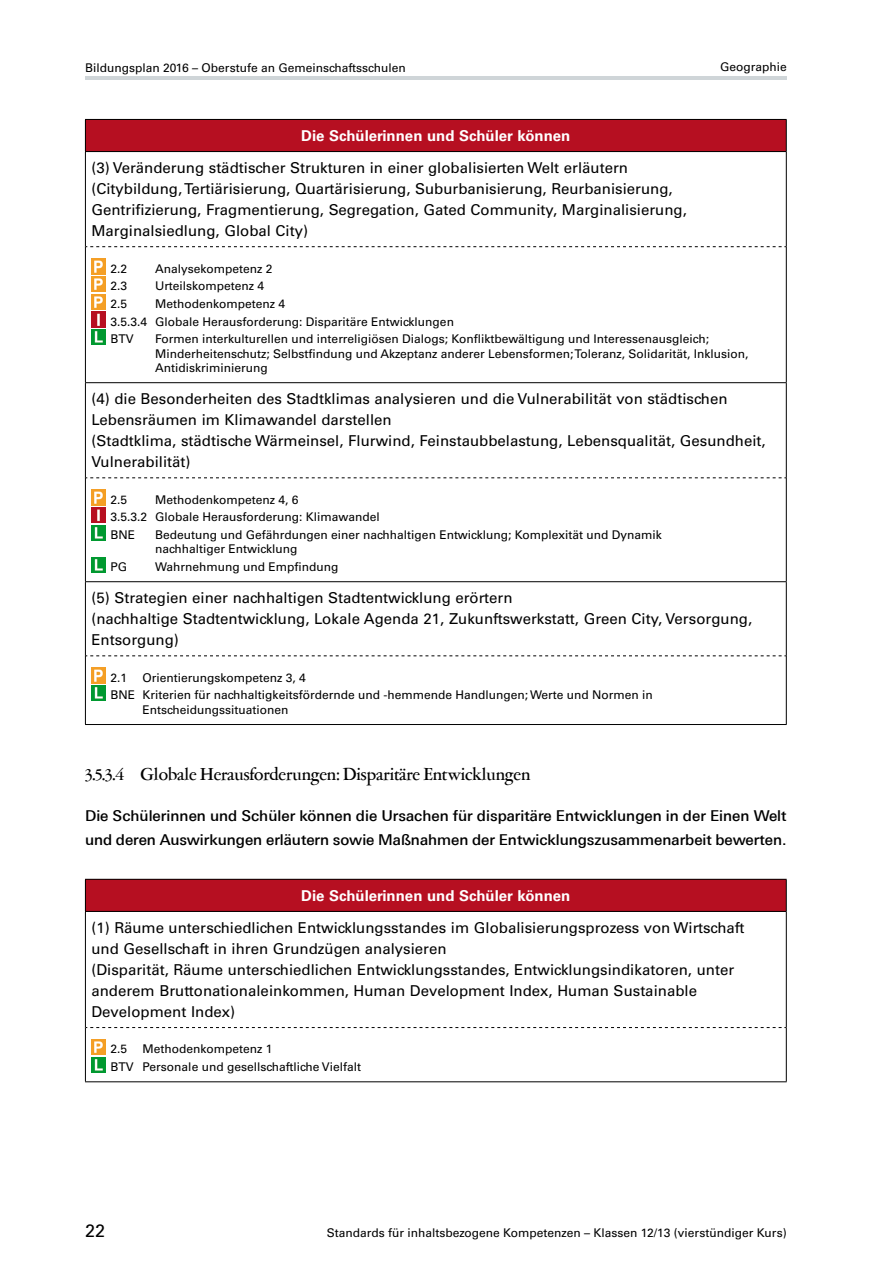
<style>
.page{position:relative;width:893px;height:1263px;background:#fff}
.page>*{position:absolute;margin:0;border:0;box-sizing:border-box;transform-origin:0 0}
.t1{font:500 19.5px "Garamont Amst SH";color:#000}
.t2{font:18px "Univers LT Std";color:#000}
.t3{font:15px/21px "Univers LT Std";color:#000}
.t4{font:500 15px/24px "Linotype Univers 530";letter-spacing:-.005em;color:#000}
.t5{font:700 15px "Univers LT Std";color:#fff}
.t6{font:12px/17.5px "Univers LT Std";color:#000}
</style>
<div class="page">
<hr style="left:85px;top:77px;width:702px;height:3px;background:#cfd5d8">
<div style="left:85px;top:119px;width:701px;height:33px;background:#b60f21"></div>
<hr style="left:85px;top:119px;width:702px;height:1px;background:#000">
<hr style="left:85px;top:120px;width:1px;height:31px;background:#000">
<hr style="left:786px;top:120px;width:1px;height:31px;background:#000">
<hr style="left:85px;top:151px;width:702px;height:1px;background:#000">
<hr style="left:85px;top:152px;width:1px;height:95px;background:#000">
<hr style="left:786px;top:152px;width:1px;height:95px;background:#000">
<svg style="left:86px;top:246px;width:700px;height:1px"></svg>
<hr style="left:85px;top:247px;width:1px;height:135px;background:#000">
<hr style="left:786px;top:247px;width:1px;height:135px;background:#000">
<hr style="left:85px;top:382px;width:702px;height:1px;background:#000">
<hr style="left:85px;top:383px;width:1px;height:95px;background:#000">
<hr style="left:786px;top:383px;width:1px;height:95px;background:#000">
<svg style="left:86px;top:477px;width:700px;height:1px"></svg>
<hr style="left:85px;top:478px;width:1px;height:103px;background:#000">
<hr style="left:786px;top:478px;width:1px;height:103px;background:#000">
<hr style="left:85px;top:581px;width:702px;height:1px;background:#000">
<hr style="left:85px;top:582px;width:1px;height:74px;background:#000">
<hr style="left:786px;top:582px;width:1px;height:74px;background:#000">
<svg style="left:86px;top:655px;width:700px;height:1px"></svg>
<hr style="left:85px;top:656px;width:1px;height:68px;background:#000">
<hr style="left:786px;top:656px;width:1px;height:68px;background:#000">
<hr style="left:85px;top:724px;width:702px;height:1px;background:#000">
<img style="left:91px;top:259px;width:14px;height:15px">
<img style="left:91px;top:277px;width:14px;height:15px">
<img style="left:91px;top:294px;width:14px;height:16px">
<img style="left:91px;top:312px;width:14px;height:15px">
<img style="left:91px;top:329px;width:14px;height:16px">
<img style="left:91px;top:490px;width:14px;height:15px">
<img style="left:91px;top:508px;width:14px;height:15px">
<img style="left:91px;top:525px;width:14px;height:15px">
<img style="left:91px;top:557px;width:14px;height:16px">
<img style="left:91px;top:668px;width:14px;height:15px">
<img style="left:91px;top:686px;width:14px;height:15px">
<div style="left:85px;top:879px;width:701px;height:32px;background:#b60f21"></div>
<hr style="left:85px;top:879px;width:702px;height:1px;background:#000">
<hr style="left:85px;top:880px;width:1px;height:31px;background:#000">
<hr style="left:786px;top:880px;width:1px;height:31px;background:#000">
<hr style="left:85px;top:911px;width:702px;height:1px;background:#000">
<hr style="left:85px;top:912px;width:1px;height:115px;background:#000">
<hr style="left:786px;top:912px;width:1px;height:115px;background:#000">
<svg style="left:86px;top:1027px;width:700px;height:1px"></svg>
<hr style="left:85px;top:1027px;width:1px;height:54px;background:#000">
<hr style="left:786px;top:1027px;width:1px;height:54px;background:#000">
<hr style="left:85px;top:1081px;width:702px;height:1px;background:#000">
<img style="left:91px;top:1040px;width:14px;height:15px">
<img style="left:91px;top:1057px;width:14px;height:16px">
<p class="t6" style="left:85px;top:59px;width:322px">Bildungsplan 2016 – Oberstufe an Gemeinschaftsschulen</p>
<p class="t6" style="left:720px;top:58px;width:68px">Geographie</p>
<p class="t5" style="left:301px;top:127px;width:271px">Die Schülerinnen und Schüler können</p>
<p class="t3" style="left:91px;top:157px;width:597px">(3) Veränderung städtischer Strukturen in einer globalisierten Welt erläutern (Citybildung, Tertiärisierung, Quartärisierung, Suburbanisierung, Reurbanisierung, Gentrifizierung, Fragmentierung, Segregation, Gated Community, Marginalisierung, Marginalsiedlung, Global City)</p>
<p class="t6" style="left:111px;top:260px;width:18px">2.2</p>
<p class="t6" style="left:155px;top:260px;width:119px">Analysekompetenz 2</p>
<p class="t6" style="left:111px;top:277px;width:18px">2.3</p>
<p class="t6" style="left:155px;top:277px;width:111px">Urteilskompetenz 4</p>
<p class="t6" style="left:111px;top:295px;width:18px">2.5</p>
<p class="t6" style="left:111px;top:295px;width:345px;text-indent:45px">Methodenkompetenz 4<br>3.5.3.4 Globale Herausforderung: Disparitäre Entwicklungen<br>BTV</p>
<p class="t6" style="left:155px;top:332px;width:595px;line-height:14.4px">Formen interkulturellen und interreligiösen Dialogs; Konfliktbewältigung und Interessenausgleich;<br>Minderheitenschutz; Selbstfindung und Akzeptanz anderer Lebensformen; Toleranz, Solidarität, Inklusion,<br>Antidiskriminierung</p>
<p class="t3" style="left:91px;top:388px;width:676px">(4) die Besonderheiten des Stadtklimas analysieren und die Vulnerabilität von städtischen Lebensräumen im Klimawandel darstellen<br>(Stadtklima, städtische Wärmeinsel, Flurwind, Feinstaubbelastung, Lebensqualität, Gesundheit, Vulnerabilität)</p>
<p class="t6" style="left:111px;top:491px;width:18px">2.5</p>
<p class="t6" style="left:111px;top:491px;width:271px;text-indent:45px">Methodenkompetenz 4, 6<br>3.5.3.2 Globale Herausforderung: Klimawandel<br>BNE</p>
<p class="t6" style="left:155px;top:528px;width:508px;line-height:14.4px">Bedeutung und Gefährdungen einer nachhaltigen Entwicklung; Komplexität und Dynamik nachhaltiger Entwicklung</p>
<p class="t6" style="left:111px;top:558px;width:18px">PG</p>
<p class="t6" style="left:155px;top:558px;width:185px">Wahrnehmung und Empfindung</p>
<p class="t3" style="left:91px;top:587px;width:662px">(5) Strategien einer nachhaltigen Stadtentwicklung erörtern<br>(nachhaltige Stadtentwicklung, Lokale Agenda 21, Zukunftswerkstatt, Green City, Versorgung,<br>Entsorgung)</p>
<p class="t6" style="left:111px;top:669px;width:18px">2.1</p>
<p class="t6" style="left:111px;top:669px;width:544px;text-indent:32px">Orientierungskompetenz 3, 4<br>BNE Kriterien für nachhaltigkeitsfördernde und -hemmende Handlungen; Werte und Normen in</p>
<p class="t6" style="left:142px;top:701px;width:148px">Entscheidungssituationen</p>
<h1 class="t1" style="left:85px;top:764px;width:447px">3.5.3.4 Globale Herausforderungen: Disparitäre Entwicklungen</h1>
<p class="t4" style="left:85px;top:803px;width:703px">Die Schülerinnen und Schüler können die Ursachen für disparitäre Entwicklungen in der Einen Welt und deren Auswirkungen erläutern sowie Maßnahmen der Entwicklungszusammenarbeit bewerten.</p>
<p class="t5" style="left:301px;top:887px;width:271px">Die Schülerinnen und Schüler können</p>
<p class="t3" style="left:91px;top:917px;width:655px">(1) Räume unterschiedlichen Entwicklungsstandes im Globalisierungsprozess von Wirtschaft und Gesellschaft in ihren Grundzügen analysieren<br>(Disparität, Räume unterschiedlichen Entwicklungsstandes, Entwicklungsindikatoren, unter anderem Bruttonationaleinkommen, Human Development Index, Human Sustainable Development Index)</p>
<p class="t6" style="left:111px;top:1040px;width:18px">2.5</p>
<p class="t6" style="left:111px;top:1040px;width:252px;text-indent:32px">Methodenkompetenz 1<br>BTV Personale und gesellschaftliche Vielfalt</p>
<p class="t2" style="left:85px;top:1220px;width:22px">22</p>
<p class="t6" style="left:327px;top:1224px;width:461px">Standards für inhaltsbezogene Kompetenzen – Klassen 12/13 (vierstündiger Kurs)</p>
</div>
